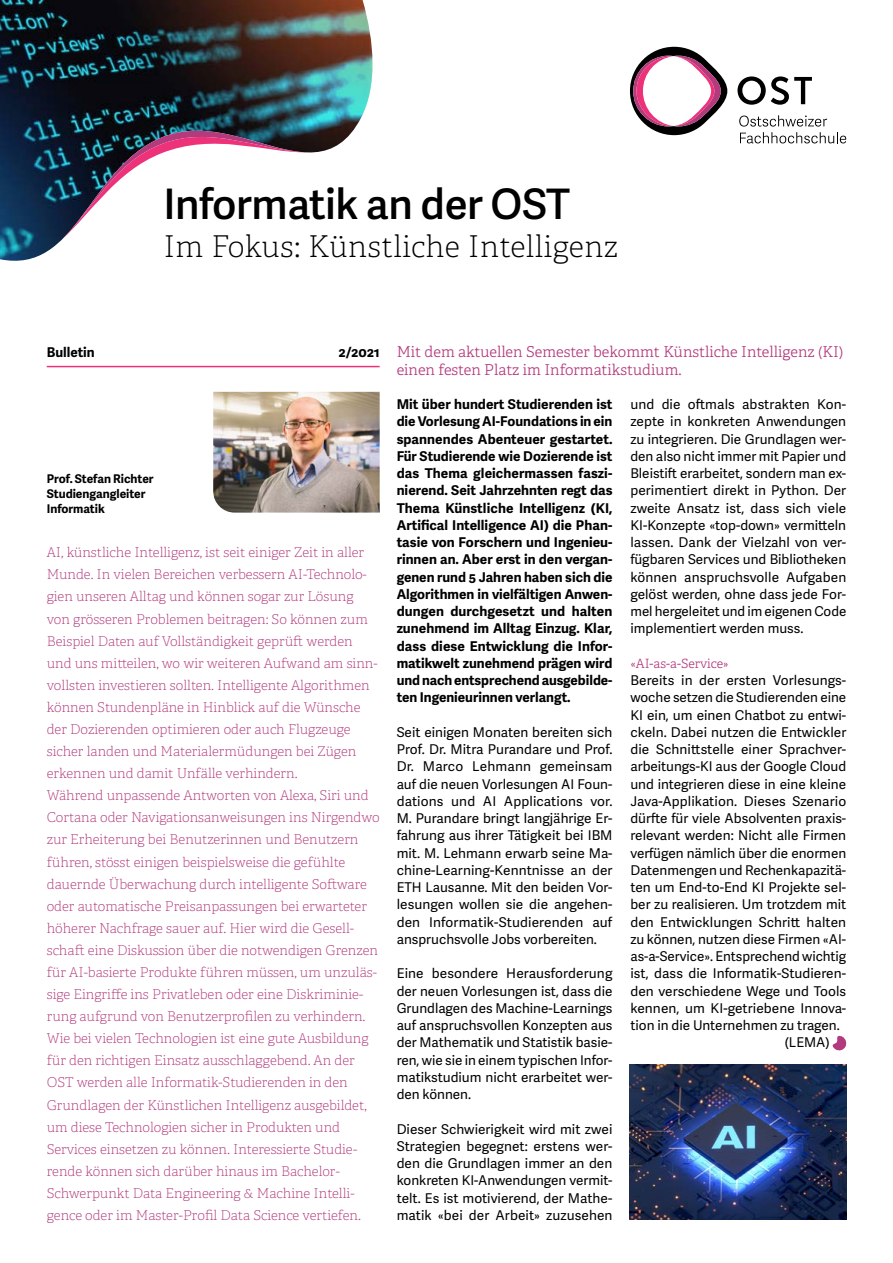
<style>
.page{position:relative;width:893px;height:1263px;background:#fff}
.page>*{position:absolute;margin:0;border:0;box-sizing:border-box;transform-origin:0 0}
.t1{font:600 42px "Adelle Sans";letter-spacing:-.01em;color:#000}
.t2{font:30px "Adelle PE Th";letter-spacing:.015em;color:#000}
.t3{font:15px/17.2px "Adelle PE Lt";color:#b33a7d}
.t4{font:13.5px/17.2px "Adelle Sans";color:#000;text-align:justify}
.t5{font:13.5px/22px "Adelle PE Th";color:#b33a7d}
.t6{font:700 13.5px/17.2px "Adelle Sans";color:#000;text-align:justify}
.t7{font:12.75px "Adelle PE Lt";color:#b33a7d}
.t8{font:700 12px/15px "Adelle Sans";color:#000}
</style>
<div class="page">
<svg style="left:832px;top:1035px;width:15px;height:16px"></svg>
<img style="left:0;top:0;width:373px;height:261px">
<svg style="left:62px;top:118px;width:243px;height:121px"></svg>
<img style="left:213px;top:392px;width:167px;height:121px">
<hr style="left:47px;top:366px;width:333px;height:1px;background:#ed327a">
<img style="left:630px;top:1065px;width:216px;height:155px">
<svg style="left:737px;top:76px;width:75px;height:29px"></svg>
<svg style="left:739px;top:115px;width:107px;height:28px"></svg>
<svg style="left:630px;top:47px;width:97px;height:88px"></svg>
<h1 class="t1" style="left:163px;top:174px;width:408px">Informatik an der OST</h1>
<h2 class="t2" style="left:163px;top:225px;width:456px">Im Fokus: Künstliche Intelligenz</h2>
<p class="t6" style="left:47px;top:343px;width:49px">Bulletin</p>
<p class="t6" style="left:338px;top:343px;width:43px">2/2021</p>
<p class="t8" style="left:47px;top:470px;width:108px">Prof. Stefan Richter<br>Studiengangleiter<br>Informatik</p>
<p class="t5" style="left:47px;top:541px;width:334px">AI, künstliche Intelligenz, ist seit einiger Zeit in aller Munde. In vielen Bereichen verbessern AI-Technolo&shy;gien unseren Alltag und können sogar zur Lösung von grösseren Problemen beitragen: So können zum Beispiel Daten auf Vollständigkeit geprüft werden und uns mitteilen, wo wir weiteren Aufwand am sinn&shy;vollsten investieren sollten. Intelligente Algorithmen können Stundenpläne in Hinblick auf die Wünsche der Dozierenden optimieren oder auch Flugzeuge sicher landen und Materialermüdungen bei Zügen erkennen und damit Unfälle verhindern.<br>Während unpassende Antworten von Alexa, Siri und Cortana oder Navigationsanweisungen ins Nirgendwo zur Erheiterung bei Benutzerinnen und Benutzern führen, stösst einigen beispielsweise die gefühlte dauernde Überwachung durch intelligente Software oder automatische Preisanpassungen bei erwarteter höherer Nachfrage sauer auf. Hier wird die Gesell&shy;schaft eine Diskussion über die notwendigen Grenzen für AI-basierte Produkte führen müssen, um unzuläs&shy;sige Eingriffe ins Privatleben oder eine Diskriminie&shy;rung aufgrund von Benutzerprofilen zu verhindern.<br>Wie bei vielen Technologien ist eine gute Ausbildung für den richtigen Einsatz ausschlaggebend. An der OST werden alle Informatik-Studierenden in den Grundlagen der Künstlichen Intelligenz ausgebildet, um diese Technologien sicher in Produkten und Services einsetzen zu können. Interessierte Studie&shy;rende können sich darüber hinaus im Bachelor-Schwerpunkt Data Engineering &amp; Machine Intelli&shy;gence oder im Master-Profil Data Science vertiefen.</p>
<p class="t3" style="left:397px;top:343px;width:448px">Mit dem aktuellen Semester bekommt Künstliche Intelligenz (KI) einen festen Platz im Informatikstudium.</p>
<p class="t6" style="left:397px;top:395px;width:217px">Mit über hundert Studierenden ist die Vorlesung AI-Foundations in ein spannendes Abenteuer gestartet.<br>Für Studierende wie Dozierende ist das Thema gleichermassen faszi&shy;nierend. Seit Jahrzehnten regt das Thema Künstliche Intelligenz (KI, Artifical Intelligence AI) die Phan&shy;tasie von Forschern und Ingenieu&shy;rinnen an. Aber erst in den vergan&shy;genen rund 5 Jahren haben sich die Algorithmen in vielfältigen Anwen&shy;dungen durchgesetzt und halten zunehmend im Alltag Einzug. Klar, dass diese Entwicklung die Infor&shy;matikwelt zunehmend prägen wird und nach entsprechend ausgebilde&shy;ten Ingenieurinnen verlangt.</p>
<p class="t4" style="left:397px;top:723px;width:217px">Seit einigen Monaten bereiten sich Prof. Dr. Mitra Purandare und Prof.<br>Dr. Marco Lehmann gemeinsam auf die neuen Vorlesungen AI Foun&shy;dations und AI Applications vor.<br>M. Purandare bringt langjährige Er&shy;fahrung aus ihrer Tätigkeit bei IBM mit. M. Lehmann erwarb seine Ma&shy;chine-Learning-Kenntnisse an der ETH Lausanne. Mit den beiden Vor&shy;lesungen wollen sie die angehen&shy;den Informatik-Studierenden auf anspruchsvolle Jobs vorbereiten.</p>
<p class="t4" style="left:397px;top:964px;width:217px">Eine besondere Herausforderung der neuen Vorlesungen ist, dass die Grundlagen des Machine-Learnings auf anspruchsvollen Konzepten aus der Mathematik und Statistik basie&shy;ren, wie sie in einem typischen Infor&shy;matikstudium nicht erarbeitet wer&shy;den können.</p>
<p class="t4" style="left:397px;top:1120px;width:217px">Dieser Schwierigkeit wird mit zwei Strategien begegnet: erstens wer&shy;den die Grundlagen immer an den konkreten KI-Anwendungen vermit&shy;telt. Es ist motivierend, der Mathe&shy;matik «bei der Arbeit» zuzusehen</p>
<p class="t4" style="left:630px;top:395px;width:217px">und die oftmals abstrakten Kon&shy;zepte in konkreten Anwendungen zu integrieren. Die Grundlagen wer&shy;den also nicht immer mit Papier und Bleistift erarbeitet, sondern man ex&shy;perimentiert direkt in Python. Der zweite Ansatz ist, dass sich viele KI-Konzepte «top-down» vermitteln lassen. Dank der Vielzahl von ver&shy;fügbaren Services und Bibliotheken können anspruchsvolle Aufgaben gelöst werden, ohne dass jede For&shy;mel hergeleitet und im eigenen Code implementiert werden muss.</p>
<p class="t7" style="left:630px;top:654px;width:100px">«AI-as-a-Service»</p>
<p class="t4" style="left:630px;top:671px;width:217px">Bereits in der ersten Vorlesungs-</p>
<p class="t4" style="left:630px;top:688px;width:217px">woche setzen die Studierenden eine</p>
<p class="t4" style="left:630px;top:706px;width:217px">KI ein, um einen Chatbot zu entwi-</p>
<p class="t4" style="left:630px;top:723px;width:217px">ckeln. Dabei nutzen die Entwickler</p>
<p class="t4" style="left:630px;top:740px;width:217px">die Schnittstelle einer Sprachver-</p>
<p class="t4" style="left:630px;top:757px;width:217px">arbeitungs-KI aus der Google Cloud</p>
<p class="t4" style="left:630px;top:775px;width:217px">und integrieren diese in eine kleine</p>
<p class="t4" style="left:630px;top:792px;width:217px">Java-Applikation. Dieses Szenario</p>
<p class="t4" style="left:630px;top:809px;width:217px">dürfte für viele Absolventen praxis-</p>
<p class="t4" style="left:630px;top:826px;width:217px">relevant werden: Nicht alle Firmen</p>
<p class="t4" style="left:630px;top:844px;width:217px">verfügen nämlich über die enormen</p>
<p class="t4" style="left:630px;top:861px;width:217px">Datenmengen und Rechenkapazitä-</p>
<p class="t4" style="left:630px;top:878px;width:217px">ten um End-to-End KI Projekte sel-</p>
<p class="t4" style="left:630px;top:895px;width:217px">ber zu realisieren. Um trotzdem mit</p>
<p class="t4" style="left:630px;top:913px;width:217px">den Entwicklungen Schritt halten</p>
<p class="t4" style="left:630px;top:930px;width:217px">zu können, nutzen diese Firmen «AI-</p>
<p class="t4" style="left:630px;top:947px;width:217px">as-a-Service». Entsprechend wichtig</p>
<p class="t4" style="left:630px;top:964px;width:217px">ist, dass die Informatik-Studieren-</p>
<p class="t4" style="left:630px;top:982px;width:217px">den verschiedene Wege und Tools</p>
<p class="t4" style="left:630px;top:999px;width:217px">kennen, um KI-getriebene Innova-</p>
<p class="t4" style="left:630px;top:1016px;width:211px">tion in die Unternehmen zu tragen.</p>
<p class="t4" style="left:785px;top:1033px;width:47px">(LEMA)</p>
</div>
